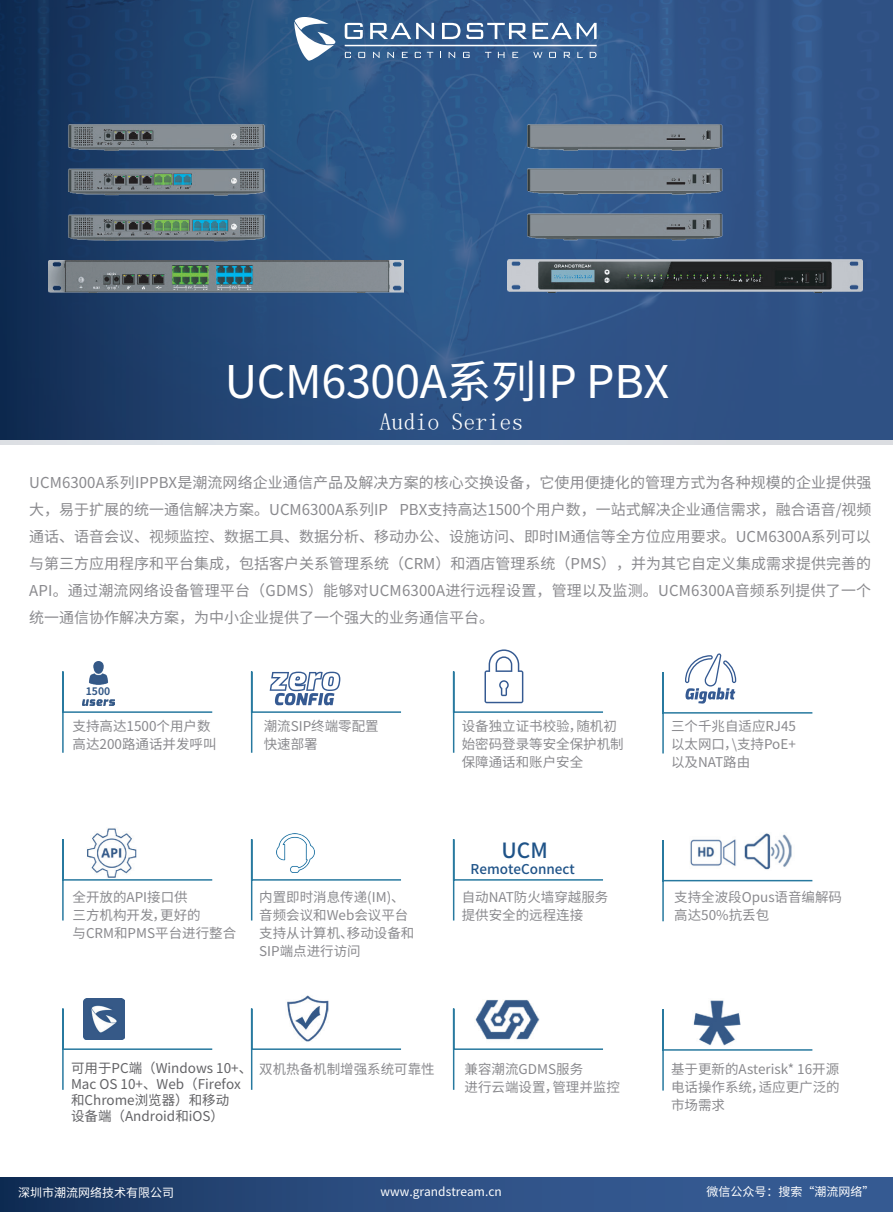
<style>
.page{position:relative;width:893px;height:1212px;background:#fff}
.page>*{position:absolute;margin:0;border:0;box-sizing:border-box;transform-origin:0 0}
.t1{font:45px "Source Han Sans CN";letter-spacing:-.01em;color:#fff}
.t2{font:600 24px "Open Sans";color:#fff}
.t3{font:500 21px "Source Han Sans CN";color:#1f5388}
.t4{font:15px/27px "Source Han Sans CN";color:#8a8a8e;text-align:justify}
.t5{font:13.5px/18px "Source Han Sans CN";color:#8a8a8e}
.t6{font:13.5px/16.2px "Source Han Sans CN";color:#636366}
.t7{font:500 13.5px "Source Han Sans CN";color:#1f5388}
.t8{font:12px "Source Han Sans CN";color:#fff}
.t9{font:700 10.35px "Source Han Sans CN";color:#345987}
</style>
<div class="page">
<img style="left:0;top:0;width:893px;height:445px">
<div style="left:0;top:1177px;width:893px;height:35px;background:linear-gradient(to right,#193660,#3c629e)"></div>
<svg style="left:294px;top:17px;width:41px;height:45px"></svg>
<svg style="left:345px;top:23px;width:18px;height:16px"></svg>
<svg style="left:370px;top:23px;width:64px;height:16px"></svg>
<svg style="left:442px;top:23px;width:18px;height:16px"></svg>
<svg style="left:466px;top:23px;width:131px;height:16px"></svg>
<svg style="left:345px;top:52px;width:6px;height:6px"></svg>
<svg style="left:358px;top:52px;width:7px;height:6px"></svg>
<svg style="left:373px;top:52px;width:7px;height:6px"></svg>
<svg style="left:387px;top:52px;width:7px;height:6px"></svg>
<svg style="left:402px;top:52px;width:6px;height:6px"></svg>
<svg style="left:415px;top:52px;width:6px;height:6px"></svg>
<svg style="left:427px;top:52px;width:6px;height:6px"></svg>
<svg style="left:449px;top:52px;width:6px;height:6px"></svg>
<svg style="left:463px;top:52px;width:7px;height:6px"></svg>
<svg style="left:485px;top:52px;width:6px;height:6px"></svg>
<svg style="left:498px;top:52px;width:7px;height:6px"></svg>
<svg style="left:512px;top:52px;width:6px;height:6px"></svg>
<svg style="left:590px;top:52px;width:6px;height:6px"></svg>
<svg style="left:549px;top:52px;width:7px;height:6px"></svg>
<svg style="left:564px;top:52px;width:6px;height:6px"></svg>
<svg style="left:577px;top:52px;width:6px;height:6px"></svg>
<svg style="left:533px;top:52px;width:9px;height:6px"></svg>
<hr style="left:345px;top:45px;width:252px;height:1px;background:#fff">
<svg style="left:62px;top:671px;width:151px;height:82px"></svg>
<svg style="left:250px;top:671px;width:151px;height:82px"></svg>
<svg style="left:452px;top:649px;width:151px;height:104px"></svg>
<svg style="left:662px;top:653px;width:151px;height:101px"></svg>
<svg style="left:62px;top:839px;width:151px;height:82px"></svg>
<svg style="left:250px;top:839px;width:151px;height:82px"></svg>
<svg style="left:452px;top:839px;width:151px;height:82px"></svg>
<svg style="left:662px;top:840px;width:151px;height:82px"></svg>
<svg style="left:62px;top:1007px;width:151px;height:83px"></svg>
<svg style="left:250px;top:1008px;width:151px;height:82px"></svg>
<svg style="left:452px;top:1008px;width:151px;height:82px"></svg>
<svg style="left:662px;top:1009px;width:151px;height:82px"></svg>
<img style="left:87px;top:828px;width:49px;height:50px">
<img style="left:285px;top:995px;width:44px;height:46px">
<img style="left:475px;top:999px;width:65px;height:43px">
<img style="left:693px;top:1000px;width:49px;height:45px">
<img style="left:689px;top:833px;width:106px;height:37px">
<img style="left:84px;top:998px;width:40px;height:41px">
<img style="left:82px;top:661px;width:33px;height:45px">
<div style="left:79px;top:685px;width:41px;height:12px;background:#fff"></div>
<img style="left:48px;top:125px;width:355px;height:168px">
<img style="left:507px;top:125px;width:356px;height:168px">
<img style="left:276px;top:833px;width:39px;height:40px">
<h1 class="t1" style="left:225px;top:356px;width:446px">UCM6300A系列IP PBX</h1>
<h2 class="t2" style="left:379px;top:409px;width:146px">Audio Series</h2>
<p class="t4" style="left:29px;top:470px;width:844px">UCM6300A系列IPPBX是潮流网络企业通信产品及解决方案的核心交换设备，它使用便捷化的管理方式为各种规模的企业提供强大，易于扩展的统一通信解决方案。UCM6300A系列IP PBX支持高达1500个用户数，一站式解决企业通信需求，融合语音/视频通话、语音会议、视频监控、数据工具、数据分析、移动办公、设施访问、即时IM通信等全方位应用要求。UCM6300A系列可以与第三方应用程序和平台集成，包括客户关系管理系统（CRM）和酒店管理系统（PMS），并为其它自定义集成需求提供完善的API。通过潮流网络设备管理平台（GDMS）能够对UCM6300A进行远程设置，管理以及监测。UCM6300A音频系列提供了一个统一通信协作解决方案，为中小企业提供了一个强大的业务通信平台。</p>
<p class="t9" style="left:86px;top:685px;width:26px">1500</p>
<p class="t5" style="left:73px;top:717px;width:145px">支持高达1500个用户数高达200路通话并发呼叫</p>
<p class="t5" style="left:264px;top:717px;width:117px">潮流SIP终端零配置快速部署</p>
<p class="t5" style="left:462px;top:717px;width:163px">设备独立证书校验，随机初始密码登录等安全保护机制保障通话和账户安全</p>
<p class="t5" style="left:671px;top:717px;width:127px;text-align:justify">三个千兆自适应RJ45以太网口，\支持PoE+以及NAT路由</p>
<h3 class="t3" style="left:501px;top:839px;width:48px">UCM</h3>
<p class="t7" style="left:471px;top:862px;width:106px">RemoteConnect</p>
<p class="t5" style="left:73px;top:889px;width:165px">全开放的API接口供<br>三方机构开发，更好的与CRM和PMS平台进行整合</p>
<p class="t5" style="left:259px;top:888px;width:157px">内置即时消息传递(IM)、音频会议和Web会议平台支持从计算机、移动设备和<br>SIP端点进行访问</p>
<p class="t5" style="left:462px;top:888px;width:148px">自动NAT防火墙穿越服务提供安全的远程连接</p>
<p class="t5" style="left:674px;top:888px;width:169px">支持全波段Opus语音编解码高达50%抗丢包</p>
<p class="t6" style="left:71px;top:1060px;width:183px">可用于PC端（Windows 10+、<br>Mac OS 10+、Web（Firefox和Chrome浏览器）和移动<br>设备端（Android和iOS）</p>
<p class="t5" style="left:259px;top:1060px;width:177px">双机热备机制增强系统可靠性</p>
<p class="t5" style="left:465px;top:1060px;width:157px">兼容潮流GDMS服务<br>进行云端设置，管理并监控</p>
<p class="t5" style="left:671px;top:1060px;width:170px;text-align:justify">基于更新的Asterisk* 16开源电话操作系统，适应更广泛的市场需求</p>
<p class="t8" style="left:18px;top:1186px;width:157px">深圳市潮流网络技术有限公司</p>
<p class="t8" style="left:381px;top:1185px;width:123px">www.grandstream.cn</p>
<p class="t8" style="left:706px;top:1185px;width:169px">微信公众号：搜索“潮流网络”</p>
</div>
